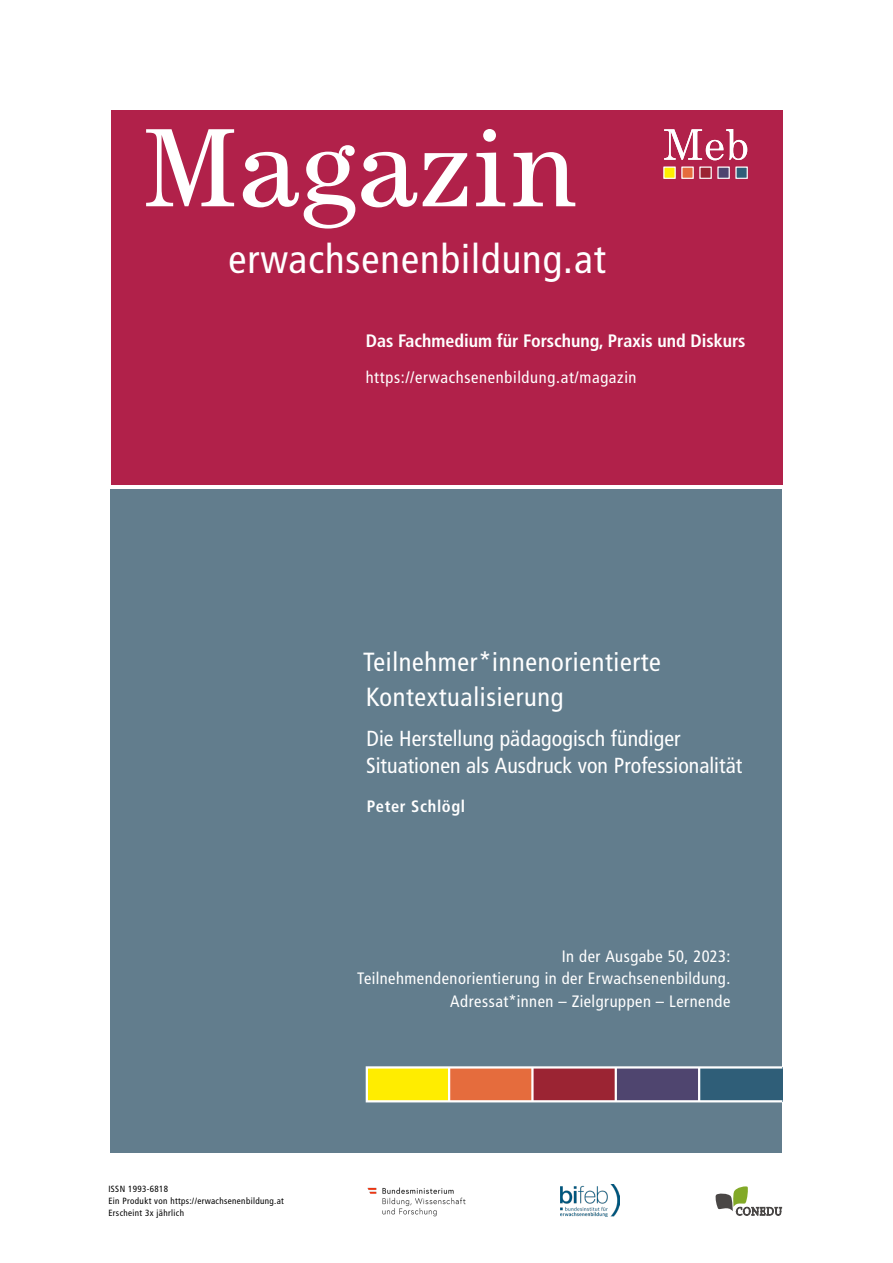
<style>
.page{position:relative;width:893px;height:1263px;background:#fff}
.page>*{position:absolute;margin:0;border:0;box-sizing:border-box;transform-origin:0 0}
.t1{font:condensed 40.5px "Frutiger LT Std";letter-spacing:.025em;color:#fff}
.UE1{font:condensed 26.25px/34.5px "Frutiger LT Std";letter-spacing:.025em;color:#fff}
.UE2{font:condensed 21.75px/27px "Frutiger LT Std";letter-spacing:.005em;color:#fff}
.t2{font:700 condensed 18px "Frutiger LT Std";color:#fff}
.t3{font:condensed 16.5px/22.5px "Frutiger LT Std";letter-spacing:.03em;color:#fff;text-align:right}
.Autorinnen{font:700 condensed 16.5px "Frutiger LT Std";letter-spacing:.04em;color:#fff}
.t4{font:condensed 9px/12px "Frutiger LT Std";letter-spacing:.04em;color:#000}
</style>
<div class="page">
<div style="left:111px;top:489px;width:671px;height:663px;background:#627d8d"></div>
<div style="left:111px;top:111px;width:671px;height:374px;background:#b1214a"></div>
<div style="left:532px;top:1067px;width:84px;height:34px;background:#9b2433"></div>
<div style="left:616px;top:1067px;width:83px;height:34px;background:#4f456f"></div>
<div style="left:699px;top:1067px;width:83px;height:34px;background:#2f5e78"></div>
<div style="left:367px;top:1067px;width:82px;height:34px;background:#ffed00"></div>
<div style="left:449px;top:1067px;width:83px;height:34px;background:#e56c3d"></div>
<hr style="left:448px;top:1067px;width:2px;height:34px;background:#fff">
<hr style="left:531px;top:1067px;width:3px;height:34px;background:#fff">
<hr style="left:615px;top:1067px;width:2px;height:34px;background:#fff">
<hr style="left:698px;top:1067px;width:2px;height:34px;background:#fff">
<div style="left:366px;top:1066px;width:417px;height:36px;border:2px solid #fff"></div>
<svg style="left:146px;top:129px;width:429px;height:100px"></svg>
<div style="left:700px;top:167px;width:11px;height:11px;background:#9b2433;border:1px solid #fff"></div>
<div style="left:718px;top:167px;width:11px;height:11px;background:#4f456f;border:1px solid #fff"></div>
<div style="left:736px;top:167px;width:11px;height:11px;background:#2f5e78;border:1px solid #fff"></div>
<div style="left:664px;top:167px;width:11px;height:11px;background:#ffed00"></div>
<div style="left:682px;top:167px;width:11px;height:11px;background:#e56c3d;border:1px solid #fff"></div>
<svg style="left:664px;top:129px;width:83px;height:31px"></svg>
<svg style="left:715px;top:1186px;width:67px;height:29px"></svg>
<img style="left:367px;top:1187px;width:99px;height:30px">
<img style="left:561px;top:1185px;width:59px;height:32px">
<h1 class="t1" style="left:229px;top:235px;width:379px">erwachsenenbildung.at</h1>
<p class="t2" style="left:366px;top:330px;width:381px">Das Fachmedium für Forschung, Praxis und Diskurs</p>
<p class="t3" style="left:366px;top:366px;width:272px">https://erwachsenenbildung.at/magazin</p>
<h2 class="UE1" style="left:363px;top:645px;width:299px">Teilnehmer*innenorientierte<br>Kontextualisierung</h2>
<h2 class="UE2" style="left:366px;top:725px;width:378px">Die Herstellung pädagogisch fündiger<br>Situationen als Ausdruck von Professionalität</h2>
<p class="Autorinnen" style="left:367px;top:797px;width:100px">Peter Schlögl</p>
<p class="t4" style="left:108px;top:1183px;width:177px">ISSN 1993-6818<br>Ein Produkt von https://erwachsenenbildung.at<br>Erscheint 3x jährlich</p>
<p class="t3" style="left:357px;top:945px;width:375px">In der Ausgabe 50, 2023:<br>Teilnehmendenorientierung in der Erwachsenenbildung.<br>Adressat*innen – Zielgruppen – Lernende</p>
</div>
